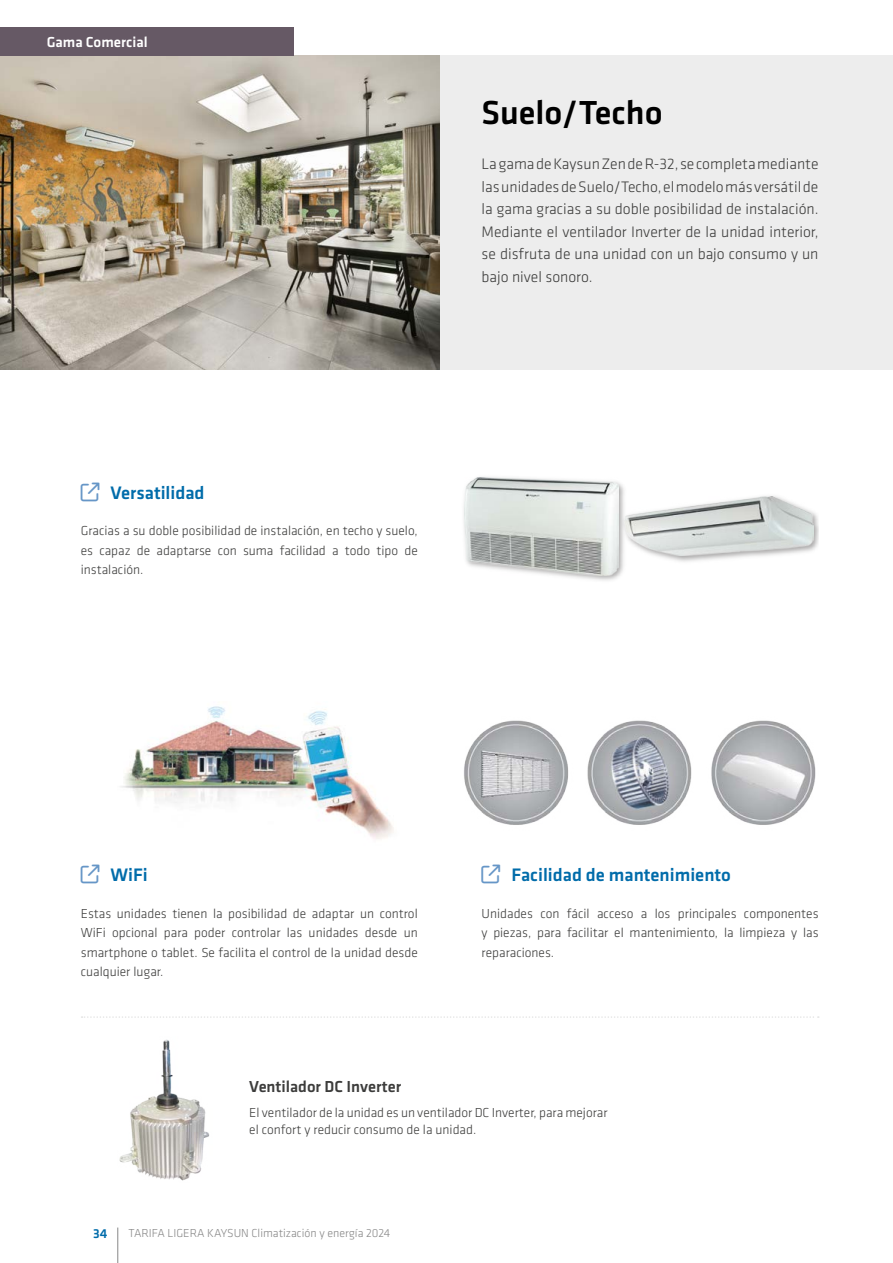
<style>
.page{position:relative;width:893px;height:1263px;background:#fff}
.page>*{position:absolute;margin:0;border:0;box-sizing:border-box;transform-origin:0 0}
.titulo1{font:500 34.5px "Klavika Basic";color:#000}
.t1{font:500 18.75px "Klavika Basic";color:#006caa}
.producto_caract_2_titulo{font:500 16.5px "Klavika Basic";color:#3c3c3b}
.producto_descripción{font:300 15.75px/22.5px "Klavika Basic";color:#3c3c3b;text-align:justify}
.t2{font:500 15px "Klavika Basic";color:#fff}
.producto_caract_2_txt{font:300 13.5px/19.5px "Klavika Basic";color:#3c3c3b;text-align:justify}
.t3{font:500 13.5px "Klavika Basic";color:#006caa}
.t4{font:300 12px "Klavika Basic";color:#878787}
</style>
<div class="page">
<div style="left:439px;top:56px;width:454px;height:314px;background:#ededed"></div>
<img style="left:0;top:56px;width:439px;height:314px">
<img style="left:476px;top:477px;width:148px;height:104px">
<img style="left:464px;top:478px;width:155px;height:97px">
<img style="left:620px;top:492px;width:199px;height:73px">
<img style="left:624px;top:497px;width:189px;height:59px">
<img style="left:121px;top:706px;width:273px;height:133px">
<img style="left:464px;top:720px;width:352px;height:105px">
<img style="left:119px;top:1039px;width:91px;height:142px">
<div style="left:0;top:28px;width:293px;height:28px;background:#665965"></div>
<hr style="left:118px;top:1227px;width:1px;height:36px;background:#878787">
<svg style="left:82px;top:1016px;width:737px;height:2px"></svg>
<p class="t2" style="left:47px;top:32px;width:102px">Gama Comercial</p>
<p class="titulo1" style="left:482px;top:90px;width:183px">Suelo/Techo</p>
<p class="producto_descripción" style="left:482px;top:153px;width:339px">La gama de Kaysun Zen de R-32, se completa mediante las unidades de Suelo/Techo, el modelo más versátil de la gama gracias a su doble posibilidad de instalación.<br>Mediante el ventilador Inverter de la unidad interior, se disfruta de una unidad con un bajo consumo y un bajo nivel sonoro.</p>
<p class="t1" style="left:111px;top:480px;width:96px">Versatilidad</p>
<p class="producto_caract_2_txt" style="left:81px;top:521px;width:339px">Gracias a su doble posibilidad de instalación, en techo y suelo, es capaz de adaptarse con suma facilidad a todo tipo de instalación.</p>
<p class="t1" style="left:111px;top:862px;width:39px">WiFi</p>
<p class="producto_caract_2_txt" style="left:81px;top:903px;width:338px">Estas unidades tienen la posibilidad de adaptar un control WiFi opcional para poder controlar las unidades desde un smartphone o tablet. Se facilita el control de la unidad desde cualquier lugar.</p>
<p class="t1" style="left:511px;top:862px;width:221px">Facilidad de mantenimiento</p>
<p class="producto_caract_2_txt" style="left:482px;top:903px;width:338px">Unidades con fácil acceso a los principales componentes y piezas, para facilitar el mantenimiento, la limpieza y las reparaciones.</p>
<p class="producto_caract_2_titulo" style="left:249px;top:1075px;width:153px">Ventilador DC Inverter</p>
<p class="producto_caract_2_txt" style="left:249px;top:1104px;width:360px;line-height:16.5px">El ventilador de la unidad es un ventilador DC Inverter, para mejorar el confort y reducir consumo de la unidad.</p>
<p class="t3" style="left:93px;top:1224px;width:16px">34</p>
<p class="t4" style="left:129px;top:1226px;width:263px">TARIFA LIGERA KAYSUN Climatización y energía 2024</p>
</div>
